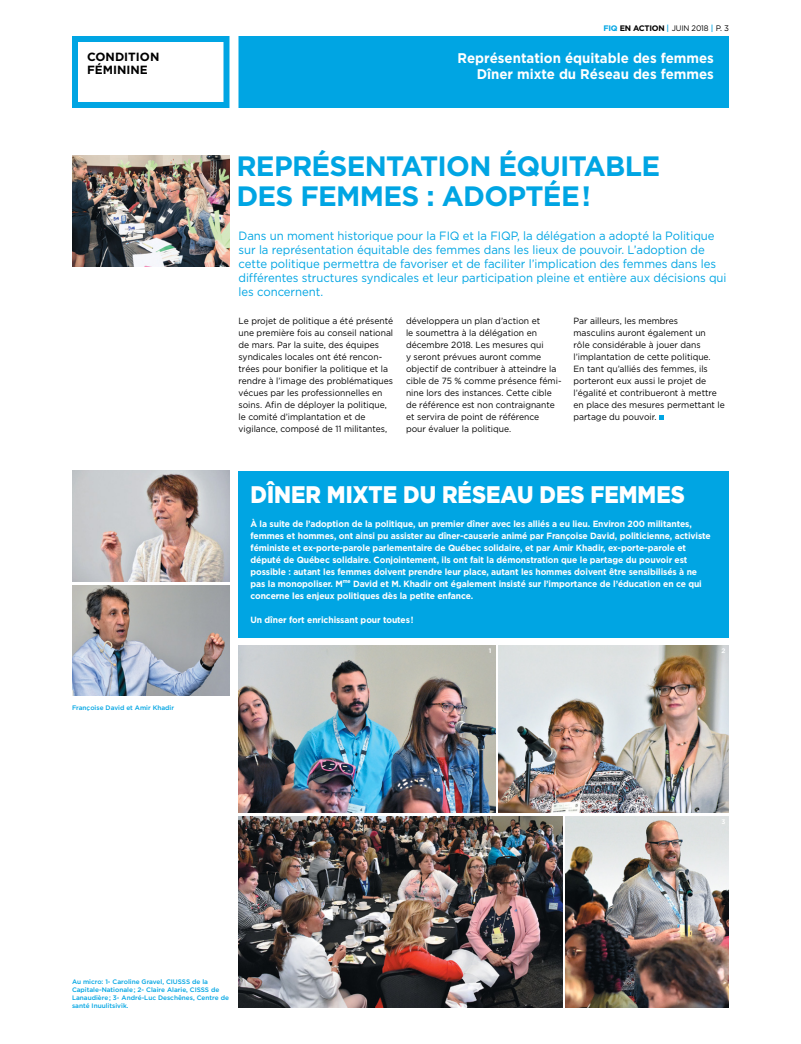
<style>
.page{position:relative;width:801px;height:1044px;background:#fff}
.page>*{position:absolute;margin:0;border:0;box-sizing:border-box;transform-origin:0 0}
.t1{font:700 28px/30px "Gotham";letter-spacing:-.025em;color:#00a5e3}
.t2{font:900 24px "Gotham";color:#fff;scale:.9 1}
.t3{font:700 14px/16px "Gotham";color:#fff;text-align:right;scale:.95 1}
.t4{font:12px/14px "Gotham";letter-spacing:-.005em;color:#00a5e3;scale:.95 1}
.t5{font:700 11.9px/13.6px "Gotham";color:#000}
.t6{font:9px/12px "Gotham";color:#000;scale:.95 1}
.t7{font:700 9px/12px "Gotham";letter-spacing:-.01em;color:#fff;scale:.95 1}
.t8{font:8px "Gotham";letter-spacing:-.015em;color:#000;scale:.95 1}
.t9{font:500 6.5px/8px "Gotham";color:#00a5e3}
.t10{font:500 6.5px "Gotham";color:#fff}
.s1{font-weight:700;color:#00a5e3}
.s2{font-weight:700}
.s3{font-weight:500;color:#00a5e3}
</style>
<div class="page">
<img style="left:566px;top:816px;width:163px;height:192px">
<svg style="left:659px;top:416px;width:5px;height:4px"></svg>
<div style="left:238px;top:471px;width:491px;height:167px;background:#00a5e3"></div>
<div style="left:72px;top:36px;width:158px;height:72px;border:6px solid #00a5e3"></div>
<div style="left:241px;top:39px;width:485px;height:66px;background:#00a5e3"></div>
<div style="left:238px;top:36px;width:491px;height:72px;border:6px solid #00a5e3"></div>
<img style="left:72px;top:156px;width:158px;height:111px">
<img style="left:72px;top:471px;width:158px;height:111px">
<img style="left:72px;top:585px;width:158px;height:111px">
<img style="left:238px;top:816px;width:324px;height:192px">
<img style="left:498px;top:645px;width:231px;height:168px">
<img style="left:238px;top:645px;width:258px;height:168px">
<p class="t8" style="left:604px;top:23px;width:134px"><span class="s1">FIQ</span> <span class="s2">en action</span> <span class="s3">|</span> Jui n 2018 <span class="s3">|</span> p. 3</p>
<h3 class="t5" style="left:87px;top:50px;width:74px">Condition féminine</h3>
<h3 class="t3" style="left:458px;top:49px;width:271px">Représentation équitable des femmes<br>Dîner mixte du Réseau des femmes</h3>
<h1 class="t1" style="left:236px;top:150px;width:425px">Représentation équitable des femmes : adoptée!</h1>
<p class="t4" style="left:238px;top:229px;width:515px">Dans un moment historique pour la FIQ et la FIQP, la délégation a adopté la Politique sur la représentation équitable des femmes dans les lieux de pouvoir. L’adoption de cette politique permettra de favoriser et de faciliter l’implication des femmes dans les différentes structures syndicales et leur participation pleine et entière aux décisions qui les concernent.</p>
<p class="t6" style="left:238px;top:315px;width:165px">Le projet de politique a été présenté une première fois au conseil national de mars. Par la suite, des équipes syndicales locales ont été rencon&shy;trées pour bonifier la politique et la rendre à l’image des problématiques vécues par les professionnelles en soins. Afin de déployer la politique, le comité d’implantation et de vigilance, composé de 11 militantes,</p>
<p class="t6" style="left:406px;top:315px;width:165px">développera un plan d’action et<br>le soumettra à la délégation en décembre 2018. Les mesures qui<br>y seront prévues auront comme objectif de contribuer à atteindre la cible de 75 % comme présence fémi&shy;nine lors des instances. Cette cible de référence est non contraignante et servira de point de référence pour évaluer la politique.</p>
<p class="t6" style="left:574px;top:315px;width:161px">Par ailleurs, les membres<br>masculins auront également un<br>rôle considérable à jouer dans l’implantation de cette politique.<br>En tant qu’alliés des femmes, ils porteront eux aussi le projet de l’égalité et contribueront à mettre en place des mesures permettant le partage du pouvoir.</p>
<h2 class="t2" style="left:250px;top:480px;width:484px">DÎNER MIXTE DU RÉSEAU DES FEMMES</h2>
<p class="t7" style="left:250px;top:517px;width:486px">À la suite de l’adoption de la politique, un premier dîner avec les alliés a eu lieu. Environ 200 militantes, femmes et hommes, ont ainsi pu assister au dîner-causerie animé par Françoise David, politicienne, activiste féministe et ex-porte-parole parlementaire de Québec solidaire, et par Amir Khadir, ex-porte-parole et député de Québec solidaire. Conjointement, ils ont fait la démonstration que le partage du pouvoir est possible : autant les femmes doivent prendre leur place, autant les hommes doivent être sensibilisés à ne pas la monopoliser. M <sup>me</sup> David et M . Khadir ont également insisté sur l’importance de l’éducation en ce qui concerne les enjeux politiques dès la petite enfance.</p>
<p class="t7" style="left:250px;top:613px;width:173px">Un dîner fort enrichissant pour toutes!</p>
<p class="t9" style="left:72px;top:704px;width:104px">Françoise David et Amir Khadir</p>
<p class="t9" style="left:72px;top:978px;width:158px">Au micro: 1- Caroline Gravel, CIUSSS de la Capitale-Nationale; 2- Claire Alarie, CISSS de Lanaudière; 3- André-Luc Deschênes, Centre de santé Inuulitsivik.</p>
<p class="t10" style="left:489px;top:647px;width:4px">1</p>
<p class="t10" style="left:722px;top:647px;width:5px">2</p>
<p class="t10" style="left:722px;top:818px;width:6px">3</p>
</div>
